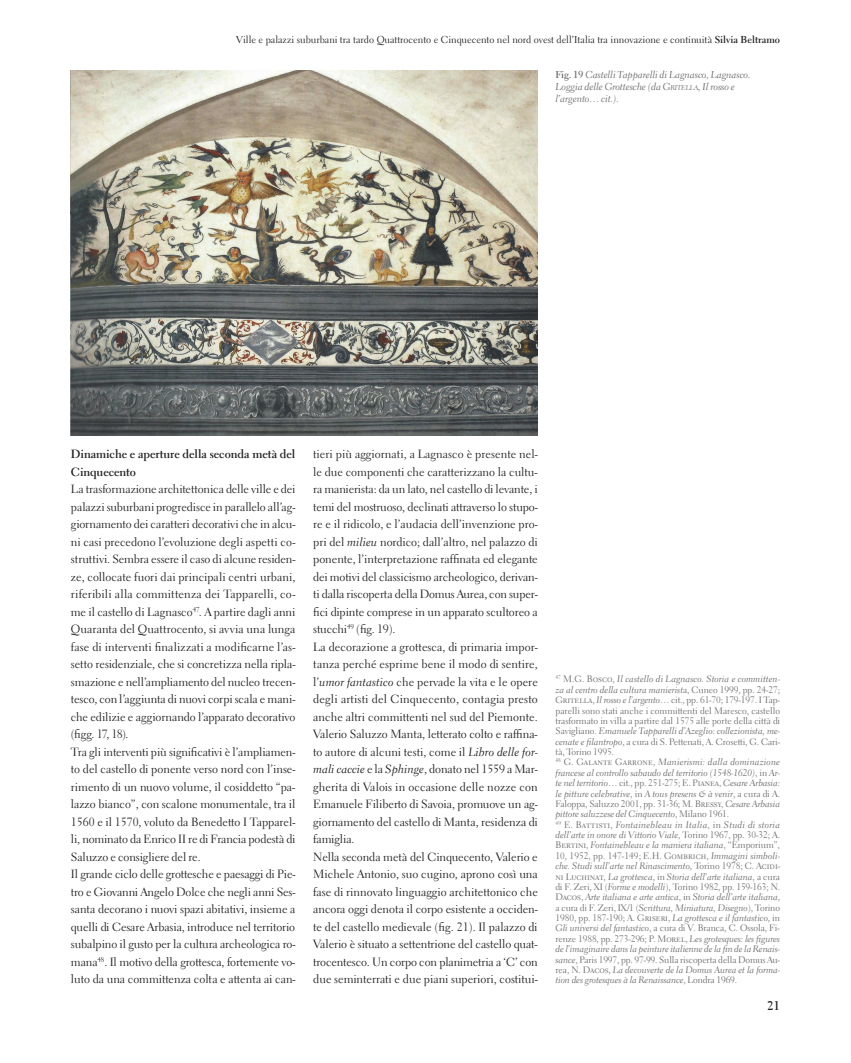
<style>
.page{position:relative;width:851px;height:1063px;background:#fff}
.page>*{position:absolute;margin:0;border:0;box-sizing:border-box;transform-origin:0 0}
.t1{font:700 12.5px "Electra LT Std";color:#231f20}
.t2{font:11.88px/17.5px "Electra LT Std";letter-spacing:-.005em;color:#231f20}
.t3{font:700 11.88px/17.5px "Electra LT Std";letter-spacing:-.005em;color:#231f20}
.t4{font:10px "Electra LT Std";color:#231f20}
.t5{font:10px/12px "Electra LT Std Cursive";letter-spacing:-.01em;color:#6c6d70}
.t6{font:9.38px/10.4px "Electra LT Std Cursive";letter-spacing:-.005em;color:#6c6d70}
.t7{font:9.38px/10.4px "Electra LT Std";letter-spacing:-.01em;color:#6c6d70;text-align:justify}
.s1{font-weight:700}
.s2{font-family:"Electra LT Std";font-weight:700}
.s3{font-style:inherit}
.s4{font-size:7px}
.s5{font-family:"Electra LT Std Cursive"}
.s6{font-family:"Electra LT Std"}
</style>
<div class="page">
<img style="left:71px;top:71px;width:466px;height:365px">
<p class="t4" style="left:236px;top:33px;width:545px">Ville e palazzi suburbani tra tardo Quattrocento e Cinquecento nel nord ovest dell’Italia tra innovazione e continuità <span class="s1">Silvia Beltramo</span></p>
<p class="t5" style="left:555px;top:69px;width:197px"><span class="s2">Fig. 19</span> Castelli Tapparelli di Lagnasco, Lagnasco.<br>Loggia delle Grottesche (da <span class="s3">G</span><span class="s4">RITELLA</span>, Il rosso e l’argento… cit.).</p>
<p class="t3" style="left:71px;top:445px;width:226px">Dinamiche e aperture della seconda metà del<br>Cinquecento</p>
<p class="t2" style="left:71px;top:480px;width:226px">La trasformazione architettonica delle ville e dei palazzi suburbani progredisce in parallelo all’ag&shy;giornamento dei caratteri decorativi che in alcu&shy;ni casi precedono l’evoluzione degli aspetti co&shy;struttivi. Sembra essere il caso di alcune residen&shy;ze, collocate fuori dai principali centri urbani, riferibili alla committenza dei Tapparelli, co&shy;me il castello di Lagnasco<sup>47</sup>. A partire dagli anni Quaranta del Quattrocento, si avvia una lunga fase di interventi finalizzati a modificarne l’as&shy;setto residenziale, che si concretizza nella ripla&shy;smazione e nell’ampliamento del nucleo trecen&shy;tesco, con l’aggiunta di nuovi corpi scala e mani&shy;che edilizie e aggiornando l’apparato decorativo (figg. 17, 18).<br>Tra gli interventi più significativi è l’ampliamen&shy;to del castello di ponente verso nord con l’inse&shy;rimento di un nuovo volume, il cosiddetto “pa&shy;lazzo bianco”, con scalone monumentale, tra il 1560 e il 1570, voluto da Benedetto I Tapparel&shy;li, nominato da Enrico II re di Francia podestà di Saluzzo e consigliere del re.<br>Il grande ciclo delle grottesche e paesaggi di Pie&shy;tro e Giovanni Angelo Dolce che negli anni Ses&shy;santa decorano i nuovi spazi abitativi, insieme a quelli di Cesare Arbasia, introduce nel territorio subalpino il gusto per la cultura archeologica ro&shy;mana<sup>48</sup>. Il motivo della grottesca, fortemente vo&shy;luto da una committenza colta e attenta ai can-</p>
<p class="t2" style="left:313px;top:445px;width:226px">tieri più aggiornati, a Lagnasco è presente nel&shy;le due componenti che caratterizzano la cultu&shy;ra manierista: da un lato, nel castello di levante, i temi del mostruoso, declinati attraverso lo stupo&shy;re e il ridicolo, e l’audacia dell’invenzione pro&shy;pri del <span class="s5">milieu</span> nordico; dall’altro, nel palazzo di ponente, l’interpretazione raffinata ed elegante dei motivi del classicismo archeologico, derivan&shy;ti dalla riscoperta della Domus Aurea, con super&shy;fici dipinte comprese in un apparato scultoreo a stucchi<sup>49</sup> (fig. 19).<br>La decorazione a grottesca, di primaria impor&shy;tanza perché esprime bene il modo di sentire, l’<span class="s5">umor fantastico</span> che pervade la vita e le opere degli artisti del Cinquecento, contagia presto anche altri committenti nel sud del Piemonte.<br>Valerio Saluzzo Manta, letterato colto e raffina&shy;to autore di alcuni testi, come il <span class="s5">Libro delle for&shy;mali caccie</span> e la <span class="s5">Sphinge</span>, donato nel 1559 a Mar&shy;gherita di Valois in occasione delle nozze con Emanuele Filiberto di Savoia, promuove un ag&shy;giornamento del castello di Manta, residenza di famiglia.<br>Nella seconda metà del Cinquecento, Valerio e Michele Antonio, suo cugino, aprono così una fase di rinnovato linguaggio architettonico che ancora oggi denota il corpo esistente a occiden&shy;te del castello medievale (fig. 21). Il palazzo di Valerio è situato a settentrione del castello quat&shy;trocentesco. Un corpo con planimetria a ‘C’ con due seminterrati e due piani superiori, costitui-</p>
<p class="t6" style="left:555px;top:674px;width:226px"><sup>47</sup> <span class="s6">M.G. Bosco,</span> Il castello di Lagnasco. Storia e committen&shy;za al centro della cultura manierist<span class="s6">a, Cuneo 1999, pp. 24-27;</span></p>
<p class="t7" style="left:555px;top:695px;width:226px">Gritella, <span class="s5">Il rosso e l’argento</span>… cit., pp. 61-70; 179-197. I Tap&shy;parelli sono stati anche i committenti del Maresco, castello trasformato in villa a partire dal 1575 alle porte della città di</p>
<p class="t6" style="left:555px;top:726px;width:226px"><span class="s6">Savigliano.</span> Emanuele Tapparelli d’Azeglio: collezionista, me-</p>
<p class="t7" style="left:555px;top:736px;width:226px"><span class="s5">cenate e filantropo</span>, a cura di S. Pettenati, A. Crosetti, G. Cari&shy;tà, Torino 1995.</p>
<p class="t6" style="left:555px;top:757px;width:226px;text-align:justify"><sup>48</sup> <span class="s6">G. Galante Garrone,</span> Manierismi: dalla dominazione francese al controllo sabaudo del territorio (1548-1620)<span class="s6">, in</span> Ar&shy;te nel territorio<span class="s6">… cit., pp. 251-275; E. Pianea,</span> Cesare Arbasia: le pitture celebrative<span class="s6">, in</span> A tous presens &amp; à venir<span class="s6">, a cura di A.</span></p>
<p class="t7" style="left:555px;top:799px;width:226px">Faloppa, Saluzzo 2001, pp. 31-36; M. Bressy, <span class="s5">Cesare Arbasia</span></p>
<p class="t6" style="left:555px;top:809px;width:226px">pittore saluzzese del Cinquecento<span class="s6">, Milano 1961.<br></span><sup>49</sup> <span class="s6">E. Battisti,</span> Fontainebleau in Italia<span class="s6">, in</span> Studi di storia dell’arte in onore di Vittorio Viale<span class="s6">, Torino 1967, pp. 30-32; A.<br>Bertini,</span> Fontainebleau e la maniera italiana<span class="s6">, “Emporium”,</span></p>
<p class="t7" style="left:555px;top:850px;width:226px">10, 1952, pp. 147-149; E.H. Gombrich, <span class="s5">Immagini simboli-</span></p>
<p class="t6" style="left:555px;top:861px;width:226px">che. Studi sull’arte nel Rinascimento<span class="s6">, Torino 1978; C. Acidi&shy;ni Luchinat,</span> La grottesca<span class="s6">, in</span> Storia dell’arte italiana<span class="s6">, a cura</span></p>
<p class="t7" style="left:555px;top:882px;width:226px">di F. Zeri, XI (<span class="s5">Forme e modelli</span>), Torino 1982, pp. 159-163; N.</p>
<p class="t6" style="left:555px;top:892px;width:226px"><span class="s6">Dacos,</span> Arte italiana e arte antica<span class="s6">, in</span> Storia dell’arte italiana<span class="s6">,</span></p>
<p class="t7" style="left:555px;top:902px;width:226px">a cura di F. Zeri, IX/1 (<span class="s5">Scrittura, Miniatura, Disegno</span>), Torino 1980, pp. 187-190; A. Griseri, <span class="s5">La grottesca e il fantastico</span>, in <span class="s5">Gli universi del fantastico</span>, a cura di V. Branca, C. Ossola, Fi&shy;renze 1988, pp. 273-296; P. Morel, <span class="s5">Les grotesques: les figures</span></p>
<p class="t6" style="left:555px;top:944px;width:226px">de l’imaginaire dans la peinture italienne de la fin de la Renais-</p>
<p class="t7" style="left:555px;top:954px;width:226px"><span class="s5">sance</span>, Paris 1997, pp. 97-99. Sulla riscoperta della Domus Au-</p>
<p class="t6" style="left:555px;top:965px;width:226px"><span class="s6">rea, N. Dacos,</span> La decouverte de la Domus Aurea et la forma&shy;tion des grotesques à la Renaissance<span class="s6">, Londra 1969.</span></p>
<p class="t1" style="left:767px;top:998px;width:14px">21</p>
</div>
